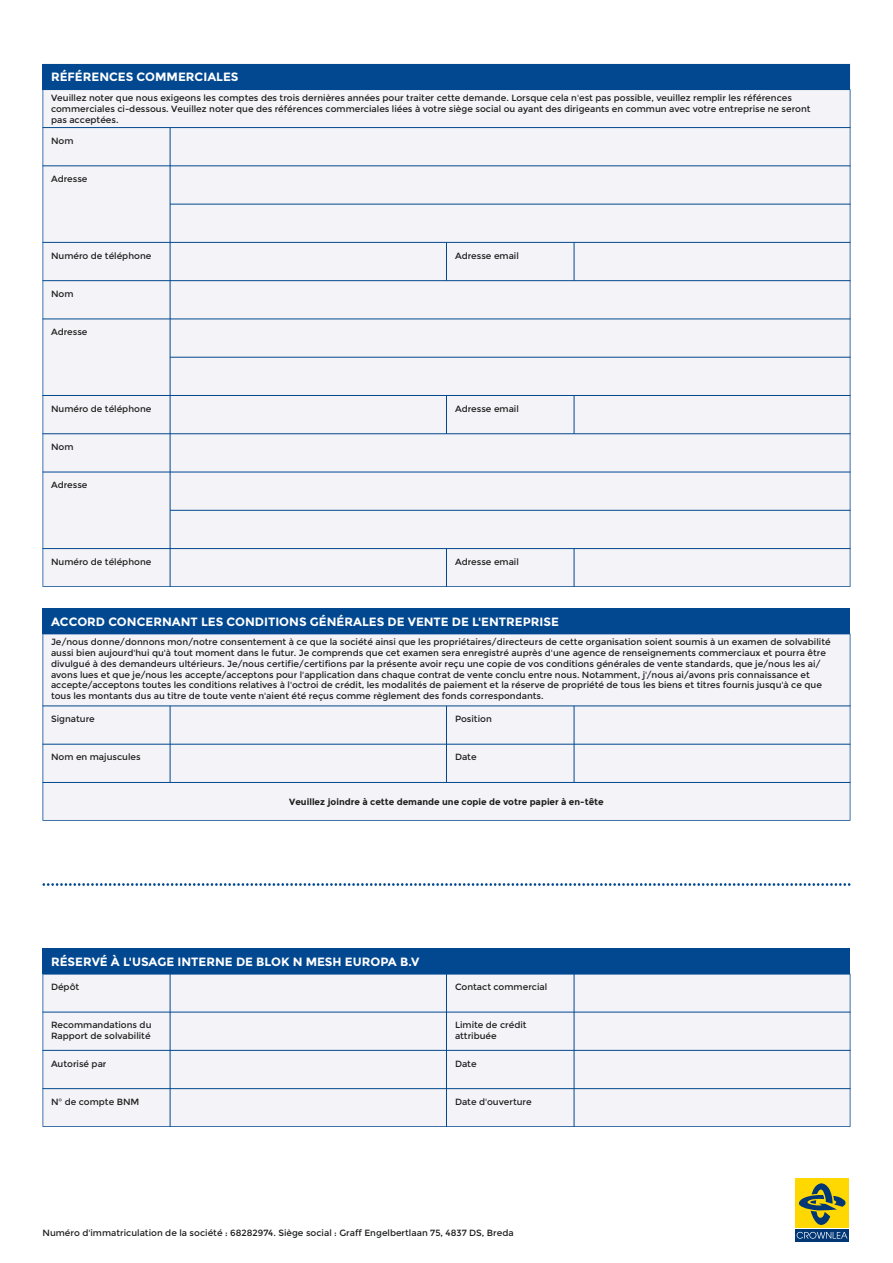
<style>
.page{position:relative;width:893px;height:1263px;background:#fff}
.page>*{position:absolute;margin:0;border:0;box-sizing:border-box;transform-origin:0 0}
.t1{font:700 12px "Montserrat";color:#fff}
.t2{font:9px/10.8px "Montserrat";color:#1d1e1e}
.t3{font:700 9px "Montserrat";color:#1d1e1e}
</style>
<div class="page">
<div style="left:43px;top:64px;width:807px;height:25px;background:#014890"></div>
<div style="left:43px;top:89px;width:807px;height:498px;background:#f4f3f7"></div>
<hr style="left:43px;top:127px;width:807px;height:1px;background:#014890">
<hr style="left:43px;top:166px;width:807px;height:1px;background:#014890">
<hr style="left:170px;top:204px;width:680px;height:1px;background:#014890">
<hr style="left:43px;top:242px;width:807px;height:1px;background:#014890">
<hr style="left:170px;top:128px;width:1px;height:459px;background:#014890">
<hr style="left:43px;top:280px;width:807px;height:1px;background:#014890">
<div style="left:43px;top:948px;width:807px;height:26px;background:#014890"></div>
<div style="left:43px;top:974px;width:807px;height:153px;background:#f4f3f7"></div>
<hr style="left:43px;top:1012px;width:807px;height:1px;background:#014890">
<hr style="left:43px;top:1050px;width:807px;height:1px;background:#014890">
<hr style="left:43px;top:1088px;width:807px;height:1px;background:#014890">
<hr style="left:446px;top:242px;width:1px;height:39px;background:#014890">
<hr style="left:574px;top:242px;width:1px;height:39px;background:#014890">
<hr style="left:574px;top:395px;width:1px;height:39px;background:#014890">
<hr style="left:574px;top:549px;width:1px;height:38px;background:#014890">
<hr style="left:43px;top:319px;width:807px;height:1px;background:#014890">
<hr style="left:170px;top:357px;width:680px;height:1px;background:#014890">
<hr style="left:43px;top:395px;width:807px;height:1px;background:#014890">
<hr style="left:43px;top:433px;width:807px;height:1px;background:#014890">
<hr style="left:446px;top:395px;width:1px;height:39px;background:#014890">
<hr style="left:43px;top:472px;width:807px;height:1px;background:#014890">
<hr style="left:170px;top:510px;width:680px;height:1px;background:#014890">
<hr style="left:43px;top:548px;width:807px;height:1px;background:#014890">
<hr style="left:446px;top:549px;width:1px;height:38px;background:#014890">
<hr style="left:170px;top:974px;width:1px;height:153px;background:#014890">
<div style="left:43px;top:608px;width:807px;height:26px;background:#014890"></div>
<div style="left:43px;top:634px;width:807px;height:187px;background:#f4f3f7"></div>
<div style="left:795px;top:1178px;width:54px;height:49px;background:#ffd801"></div>
<div style="left:795px;top:1229px;width:54px;height:13px;background:#013775"></div>
<svg style="left:797px;top:1232px;width:50px;height:7px"></svg>
<svg style="left:799px;top:1183px;width:47px;height:42px"></svg>
<hr style="left:43px;top:744px;width:807px;height:1px;background:#014890">
<hr style="left:43px;top:782px;width:807px;height:1px;background:#014890">
<hr style="left:43px;top:706px;width:807px;height:1px;background:#014890">
<svg style="left:43px;top:883px;width:807px;height:3px"></svg>
<h1 class="t1" style="left:51px;top:70px;width:189px">RÉFÉRENCES COMMERCIALES</h1>
<p class="t2" style="left:51px;top:92px;width:761px">Veuillez noter que nous exigeons les comptes des trois dernières années pour traiter cette demande. Lorsque cela n'est pas possible, veuillez remplir les références commerciales ci-dessous. Veuillez noter que des références commerciales liées à votre siège social ou ayant des dirigeants en commun avec votre entreprise ne seront pas acceptées.</p>
<p class="t2" style="left:51px;top:135px;width:24px">Nom</p>
<p class="t2" style="left:51px;top:174px;width:38px">Adresse</p>
<p class="t2" style="left:51px;top:250px;width:102px">Numéro de téléphone</p>
<p class="t2" style="left:51px;top:288px;width:24px">Nom</p>
<p class="t2" style="left:51px;top:327px;width:38px">Adresse</p>
<p class="t2" style="left:455px;top:250px;width:65px">Adresse email</p>
<p class="t2" style="left:51px;top:403px;width:102px">Numéro de téléphone</p>
<p class="t2" style="left:455px;top:403px;width:65px">Adresse email</p>
<p class="t2" style="left:51px;top:441px;width:24px">Nom</p>
<p class="t2" style="left:51px;top:480px;width:38px">Adresse</p>
<p class="t2" style="left:51px;top:556px;width:102px">Numéro de téléphone</p>
<p class="t2" style="left:455px;top:556px;width:65px">Adresse email</p>
<h1 class="t1" style="left:51px;top:614px;width:509px">ACCORD CONCERNANT LES CONDITIONS GÉNÉRALES DE VENTE DE L'ENTREPRISE</h1>
<p class="t2" style="left:51px;top:637px;width:781px">Je/nous donne/donnons mon/notre consentement à ce que la société ainsi que les propriétaires/directeurs de cette organisation soient soumis à un examen de solvabilité aussi bien aujourd'hui qu'à tout moment dans le futur. Je comprends que cet examen sera enregistré auprès d'une agence de renseignements commerciaux et pourra être divulgué à des demandeurs ultérieurs. Je/nous certifie/certifions par la présente avoir reçu une copie de vos conditions générales de vente standards, que je/nous les ai/ avons lues et que je/nous les accepte/acceptons pour l'application dans chaque contrat de vente conclu entre nous. Notamment, j'/nous ai/avons pris connaissance et accepte/acceptons toutes les conditions relatives à l'octroi de crédit, les modalités de paiement et la réserve de propriété de tous les biens et titres fournis jusqu'à ce que tous les montants dus au titre de toute vente n'aient été reçus comme règlement des fonds correspondants.</p>
<p class="t2" style="left:51px;top:714px;width:45px">Signature</p>
<p class="t2" style="left:455px;top:714px;width:38px">Position</p>
<p class="t2" style="left:51px;top:752px;width:91px">Nom en majuscules</p>
<p class="t2" style="left:455px;top:752px;width:23px">Date</p>
<p class="t3" style="left:289px;top:796px;width:316px">Veuillez joindre à cette demande une copie de votre papier à en-tête</p>
<h1 class="t1" style="left:51px;top:954px;width:370px">RÉSERVÉ À L'USAGE INTERNE DE BLOK N MESH EUROPA B.V</h1>
<p class="t2" style="left:51px;top:981px;width:30px">Dépôt</p>
<p class="t2" style="left:51px;top:1020px;width:102px">Recommandations du<br>Rapport de solvabilité</p>
<p class="t2" style="left:51px;top:1058px;width:57px">Autorisé par</p>
<p class="t2" style="left:51px;top:1096px;width:90px">N° de compte BNM</p>
<p class="t2" style="left:455px;top:981px;width:94px">Contact commercial</p>
<p class="t2" style="left:455px;top:1020px;width:73px">Limite de crédit attribuée</p>
<p class="t2" style="left:455px;top:1058px;width:23px">Date</p>
<p class="t2" style="left:455px;top:1096px;width:78px">Date d'ouverture</p>
<p class="t2" style="left:43px;top:1227px;width:473px">Numéro d'immatriculation de la société : 68282974. Siège social : Graff Engelbertlaan 75, 4837 DS, Breda</p>
</div>
